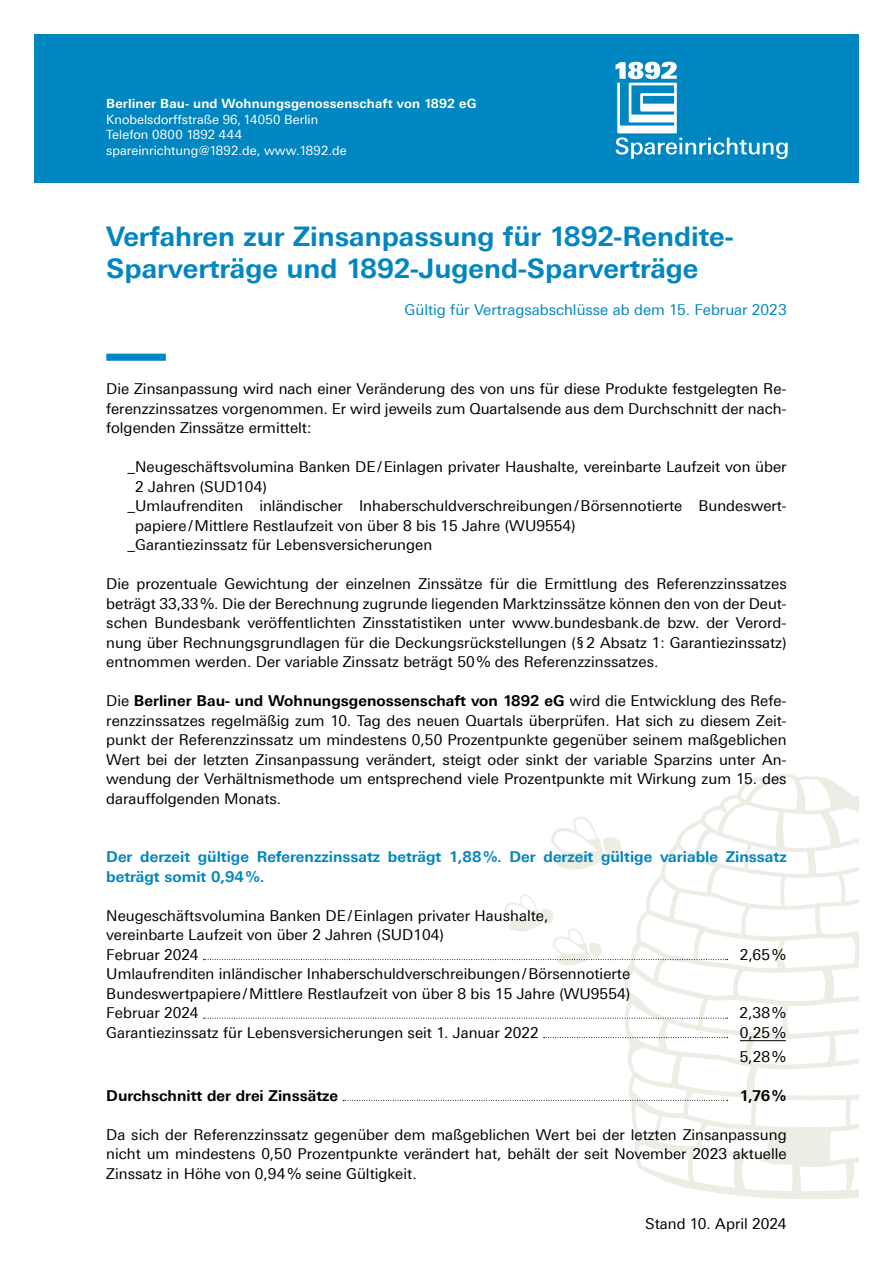
<style>
.page{position:relative;width:893px;height:1263px;background:#fff}
.page>*{position:absolute;margin:0;border:0;box-sizing:border-box;transform-origin:0 0}
.t1{font:700 27px/32.4px "Linotype Univers 630";color:#0086c0}
.t2{font:15px/19.5px "Linotype Univers 430";color:#000;text-align:justify}
.t3{font:700 15px "Linotype Univers 630";color:#000}
.t4{font:700 15px/19.5px "Linotype Univers 630";color:#0086c0}
.t5{font:15px "Linotype Univers 430";color:#0086c0}
.t6{font:12.75px/15.8px "Linotype Univers 430";color:#fff}
.t7{font:700 12.75px "Linotype Univers 630";letter-spacing:.01em;color:#fff}
.s1{font-family:"Linotype Univers 430";font-weight:400}
</style>
<div class="page">
<div style="left:34px;top:34px;width:825px;height:149px;background:#0086c0"></div>
<svg style="left:624px;top:774px;width:235px;height:425px"></svg>
<svg style="left:551px;top:816px;width:70px;height:54px"></svg>
<svg style="left:616px;top:62px;width:172px;height:97px"></svg>
<div style="left:106px;top:354px;width:60px;height:7px;background:#0086c0"></div>
<hr style="left:740px;top:1040px;width:46px;height:1px;background:#000">
<svg style="left:203px;top:893px;width:525px;height:73px"></svg>
<svg style="left:203px;top:1018px;width:525px;height:1px"></svg>
<svg style="left:544px;top:1037px;width:184px;height:1px"></svg>
<svg style="left:343px;top:1100px;width:385px;height:1px"></svg>
<p class="t7" style="left:106px;top:96px;width:372px">Berliner Bau- und Wohnungsgenossenschaft von 1892 eG</p>
<p class="t6" style="left:106px;top:111px;width:242px">Knobelsdorffstraße 96, 14050 Berlin<br>Telefon 0800 1892 444 spareinrichtung@1892.de, www.1892.de</p>
<h1 class="t1" style="left:106px;top:220px;width:629px">Verfahren zur Zinsanpassung für 1892-Rendite-<br>Sparverträge und 1892-Jugend-Sparverträge</h1>
<p class="t5" style="left:404px;top:301px;width:384px">Gültig für Vertragsabschlüsse ab dem 15. Februar 2023</p>
<p class="t2" style="left:106px;top:379px;width:682px">Die Zinsanpassung wird nach einer Veränderung des von uns für diese Produkte festgelegten Re&shy;ferenzzinssatzes vorgenommen. Er wird jeweils zum Quartalsende aus dem Durchschnitt der nach&shy;folgenden Zinssätze ermittelt:</p>
<p class="t2" style="left:128px;top:457px;width:661px">_Neugeschäftsvolumina Banken DE/Einlagen privater Haushalte, vereinbarte Laufzeit von über</p>
<p class="t2" style="left:135px;top:477px;width:133px">2 Jahren (SUD104)</p>
<p class="t2" style="left:128px;top:496px;width:661px">_Umlaufrenditen inländischer Inhaberschuldverschreibungen/Börsennotierte Bundeswert-</p>
<p class="t2" style="left:135px;top:516px;width:442px">papiere/Mittlere Restlaufzeit von über 8 bis 15 Jahre (WU9554)</p>
<p class="t2" style="left:128px;top:535px;width:306px">_Garantiezinssatz für Lebensversicherungen</p>
<p class="t2" style="left:106px;top:574px;width:682px">Die prozentuale Gewichtung der einzelnen Zinssätze für die Ermittlung des Referenzzinssatzes beträgt 33,33%. Die der Berechnung zugrunde liegenden Marktzinssätze können den von der Deut&shy;schen Bundesbank veröffentlichten Zinsstatistiken unter www.bundesbank.de bzw. der Verord&shy;nung über Rechnungsgrundlagen für die Deckungsrückstellungen (§2 Absatz 1: Garantiezinssatz) entnommen werden. Der variable Zinssatz beträgt 50% des Referenzzinssatzes.</p>
<p class="t3" style="left:106px;top:692px;width:681px"><span class="s1">Die</span> Berliner Bau- und Wohnungsgenossenschaft von 1892 eG <span class="s1">wird die Entwicklung des Refe-</span></p>
<p class="t2" style="left:106px;top:711px;width:682px">renzzinssatzes regelmäßig zum 10. Tag des neuen Quartals überprüfen. Hat sich zu diesem Zeit&shy;punkt der Referenzzinssatz um mindestens 0,50 Prozentpunkte gegenüber seinem maßgeblichen Wert bei der letzten Zinsanpassung verändert, steigt oder sinkt der variable Sparzins unter An&shy;wendung der Verhältnismethode um entsprechend viele Prozentpunkte mit Wirkung zum 15. des darauffolgenden Monats.</p>
<p class="t4" style="left:106px;top:847px;width:682px">Der derzeit gültige Referenzzinssatz beträgt 1,88%. Der derzeit gültige variable Zinssatz beträgt somit 0,94%.</p>
<p class="t2" style="left:106px;top:906px;width:444px;text-align:left">Neugeschäftsvolumina Banken DE/Einlagen privater Haushalte, vereinbarte Laufzeit von über 2 Jahren (SUD104)<br>Februar 2024</p>
<p class="t2" style="left:740px;top:945px;width:47px">2,65%</p>
<p class="t2" style="left:106px;top:964px;width:525px">Umlaufrenditen inländischer Inhaberschuldverschreibungen/Börsennotierte Bundeswertpapiere/Mittlere Restlaufzeit von über 8 bis 15 Jahre (WU9554)<br>Februar 2024</p>
<p class="t2" style="left:739px;top:1003px;width:48px">2,38%</p>
<p class="t2" style="left:106px;top:1023px;width:434px">Garantiezinssatz für Lebensversicherungen seit 1. Januar 2022</p>
<p class="t2" style="left:740px;top:1021px;width:48px;line-height:23.7px">0,25%<br>5,28%</p>
<p class="t3" style="left:106px;top:1086px;width:233px">Durchschnitt der drei Zinssätze</p>
<p class="t3" style="left:740px;top:1086px;width:48px">1,76 %</p>
<p class="t2" style="left:106px;top:1125px;width:682px">Da sich der Referenzzinssatz gegenüber dem maßgeblichen Wert bei der letzten Zinsanpassung nicht um mindestens 0,50 Prozentpunkte verändert hat, behält der seit November 2023 aktuelle Zinssatz in Höhe von 0,94% seine Gültigkeit.</p>
<p class="t2" style="left:645px;top:1213px;width:143px">Stand 10. April 2024</p>
</div>
